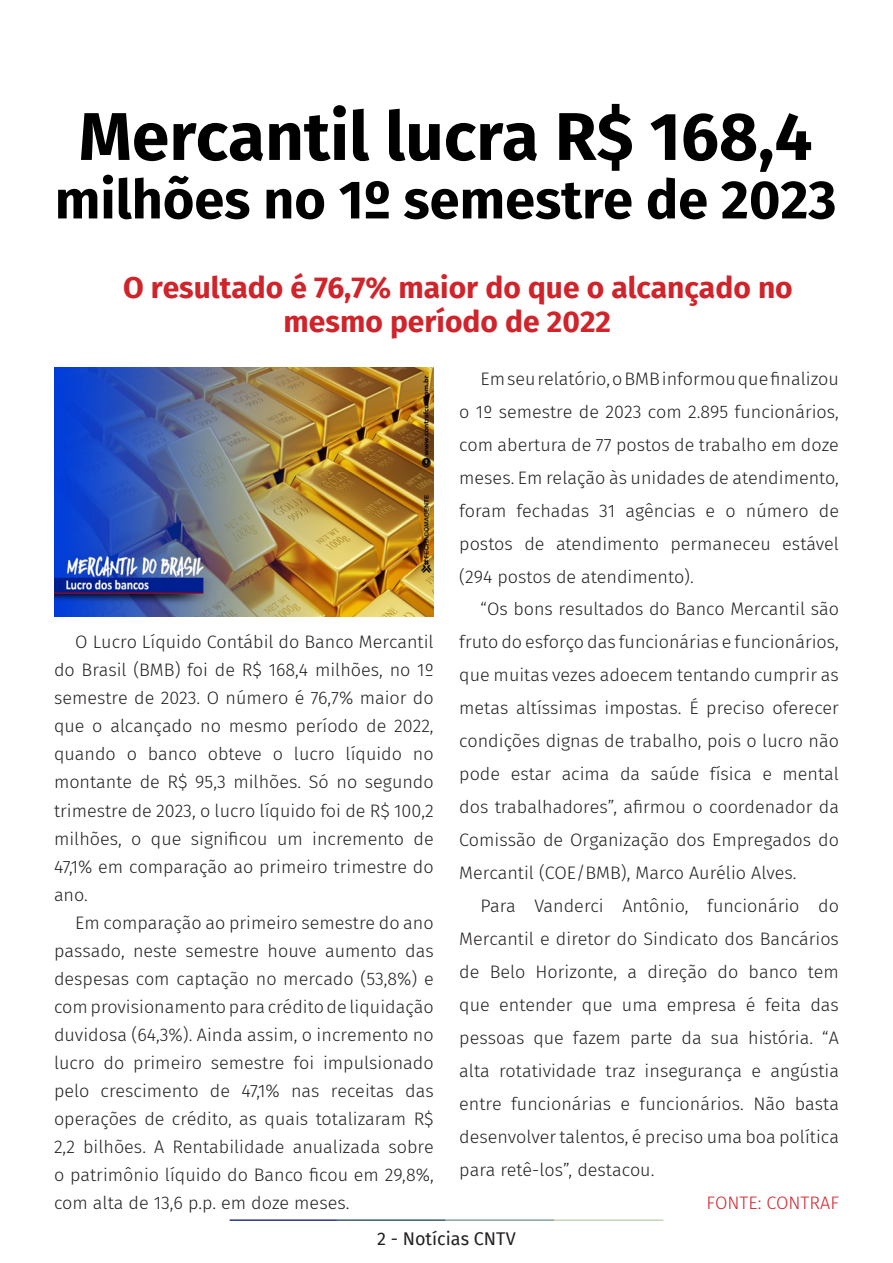
<style>
.page{position:relative;width:893px;height:1263px;background:#fff}
.page>*{position:absolute;margin:0;border:0;box-sizing:border-box;transform-origin:0 0}
.t1{font:700 67.5px "Fira Sans";color:#000001}
.t2{font:700 54px "Fira Sans";color:#000001}
.t3{font:700 30px/34.5px "Fira Sans";color:#d1232a}
.t4{font:300 18px/33px "Fira Sans";color:#231f20;text-align:justify}
.t5{font:18px "Fira Sans";color:#231f20}
.t6{font:300 18px "Fira Sans";color:#d1232a}
</style>
<div class="page">
<hr style="left:230px;top:1219px;width:107px;height:2px;background:#2f3088">
<hr style="left:337px;top:1219px;width:109px;height:2px;background:#3a5f6d">
<hr style="left:446px;top:1219px;width:109px;height:2px;background:#87a59a">
<hr style="left:555px;top:1219px;width:108px;height:2px;background:#c6d5b7">
<img style="left:54px;top:368px;width:380px;height:249px">
<p class="t1" style="left:79px;top:80px;width:735px">Mercantil lucra R$ 168,4</p>
<p class="t2" style="left:55px;top:154px;width:783px">milhões no 1º semestre de 2023</p>
<p class="t3" style="left:284px;top:268px;width:511px;text-indent:-160px">O resultado é 76,7% maior do que o alcançado no mesmo período de 2022</p>
<p class="t4" style="left:54px;top:628px;width:381px;line-height:28px;text-indent:21px">O Lucro Líquido Contábil do Banco Mercantil do Brasil (BMB) foi de R$ 168,4 milhões, no 1º semestre de 2023. O número é 76,7% maior do que o alcançado no mesmo período de 2022, quando o banco obteve o lucro líquido no montante de R$ 95,3 milhões. Só no segundo trimestre de 2023, o lucro líquido foi de R$ 100,2 milhões, o que significou um incremento de 47,1% em comparação ao primeiro trimestre do ano.</p>
<p class="t4" style="left:54px;top:908px;width:381px;line-height:28px;text-indent:21px">Em comparação ao primeiro semestre do ano passado, neste semestre houve aumento das despesas com captação no mercado (53,8%) e com provisionamento para crédito de liquidação duvidosa (64,3%). Ainda assim, o incremento no lucro do primeiro semestre foi impulsionado pelo crescimento de 47,1% nas receitas das operações de crédito, as quais totalizaram R$ 2,2 bilhões. A Rentabilidade anualizada sobre o patrimônio líquido do Banco ficou em 29,8%, com alta de 13,6 p.p. em doze meses.</p>
<p class="t4" style="left:459px;top:362px;width:381px;text-indent:21px">Em seu relatório, o BMB informou que finalizou o 1º semestre de 2023 com 2.895 funcionários, com abertura de 77 postos de trabalho em doze meses. Em relação às unidades de atendimento, foram fechadas 31 agências e o número de postos de atendimento permaneceu estável (294 postos de atendimento).</p>
<p class="t4" style="left:459px;top:593px;width:381px;text-indent:21px">“Os bons resultados do Banco Mercantil são fruto do esforço das funcionárias e funcionários, que muitas vezes adoecem tentando cumprir as metas altíssimas impostas. É preciso oferecer condições dignas de trabalho, pois o lucro não pode estar acima da saúde física e mental dos trabalhadores”, afirmou o coordenador da Comissão de Organização dos Empregados do Mercantil (COE/BMB), Marco Aurélio Alves.</p>
<p class="t4" style="left:459px;top:889px;width:381px;text-indent:21px">Para Vanderci Antônio, funcionário do Mercantil e diretor do Sindicato dos Bancários de Belo Horizonte, a direção do banco tem que entender que uma empresa é feita das pessoas que fazem parte da sua história. “A alta rotatividade traz insegurança e angústia entre funcionárias e funcionários. Não basta desenvolver talentos, é preciso uma boa política para retê-los”, destacou.</p>
<p class="t6" style="left:706px;top:1190px;width:134px">FONTE: CONTRAF</p>
<p class="t5" style="left:377px;top:1225px;width:140px">2 - Notícias CNTV</p>
</div>
